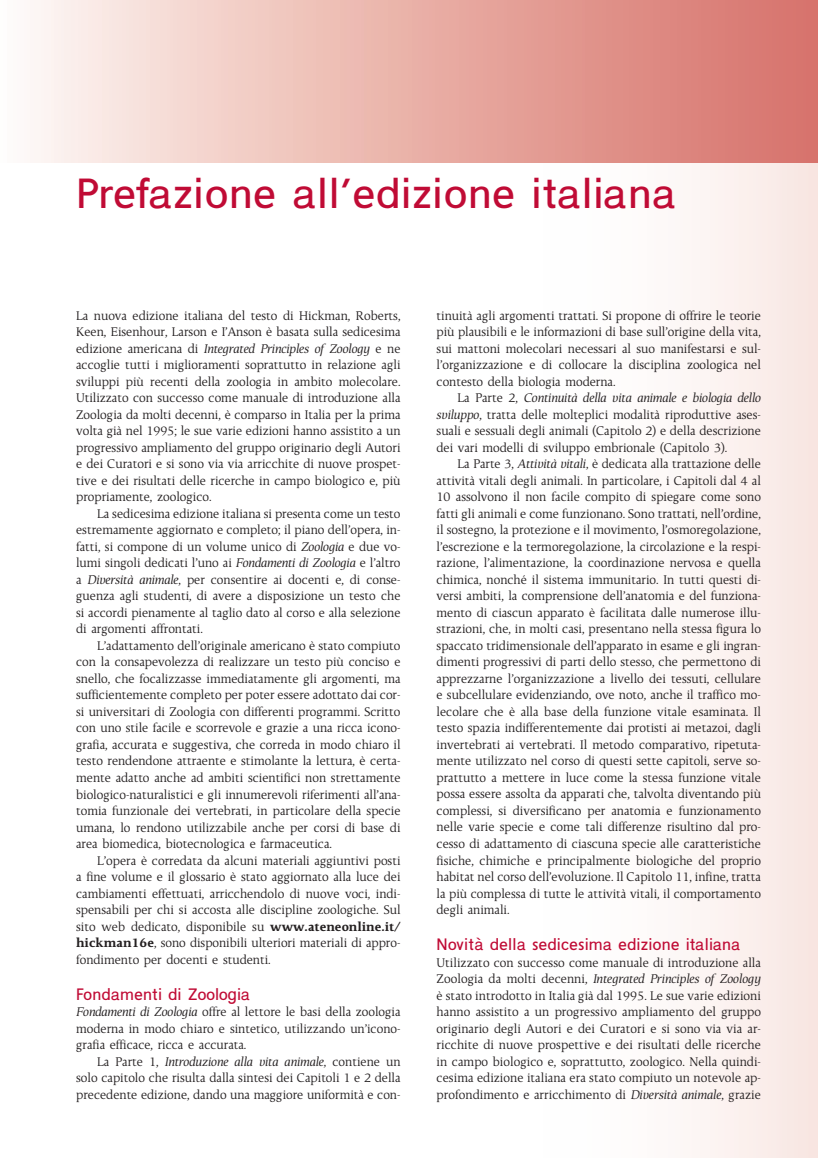
<style>
.page{position:relative;width:818px;height:1158px;background:#fff}
.page>*{position:absolute;margin:0;border:0;box-sizing:border-box;transform-origin:0 0}
.t1{font:42px "MH Eupperelemsans";color:#c00b35}
.t2{font:16.5px "MH Eupperelemsans";color:#c00b35;scale:.96 1}
.t3{font:13.5px/16.5px "That";color:#231f20;text-align:justify;scale:.95 1}
.s1{font-style:italic}
.s2{font-weight:700}
</style>
<div class="page">
<div style="left:538px;top:66px;width:279px;height:1091px;background:linear-gradient(to right,#fff,#f9e8e4)"></div>
<div style="left:0;top:0;width:817px;height:162px;background:linear-gradient(to right,#fef9f3,#d66e65)"></div>
<h1 class="t1" style="left:76px;top:180px;width:602px">Prefazione all’edizione italiana</h1>
<p class="t3" style="left:76px;top:307px;width:343px">La nuova edizione italiana del testo di Hickman, Roberts, Keen, Eisenhour, Larson e I’Anson è basata sulla sedicesima edizione americana di <span class="s1">Integrated Principles of Zoology</span> e ne accoglie tutti i miglioramenti soprattutto in relazione agli sviluppi più recenti della zoologia in ambito molecolare.<br>Utilizzato con successo come manuale di introduzione alla Zoologia da molti decenni, è comparso in Italia per la prima volta già nel 1995; le sue varie edizioni hanno assistito a un progressivo ampliamento del gruppo originario degli Autori e dei Curatori e si sono via via arricchite di nuove prospet&shy;tive e dei risultati delle ricerche in campo biologico e, più propriamente, zoologico.</p>
<p class="t3" style="left:76px;top:505px;width:343px;text-indent:21px">La sedicesima edizione italiana si presenta come un testo estremamente aggiornato e completo; il piano dell’opera, in&shy;fatti, si compone di un volume unico di <span class="s1">Zoologia</span> e due vo&shy;lumi singoli dedicati l’uno ai <span class="s1">Fondamenti di Zoologia</span> e l’altro a <span class="s1">Diversità animale</span>, per consentire ai docenti e, di conse&shy;guenza agli studenti, di avere a disposizione un testo che si accordi pienamente al taglio dato al corso e alla selezione di argomenti affrontati.</p>
<p class="t3" style="left:76px;top:637px;width:343px;text-indent:21px">L’adattamento dell’originale americano è stato compiuto con la consapevolezza di realizzare un testo più conciso e snello, che focalizzasse immediatamente gli argomenti, ma sufficientemente completo per poter essere adottato dai cor&shy;si universitari di Zoologia con differenti programmi. Scritto con uno stile facile e scorrevole e grazie a una ricca icono&shy;grafia, accurata e suggestiva, che correda in modo chiaro il testo rendendone attraente e stimolante la lettura, è certa&shy;mente adatto anche ad ambiti scientifici non strettamente biologico-naturalistici e gli innumerevoli riferimenti all’ana&shy;tomia funzionale dei vertebrati, in particolare della specie umana, lo rendono utilizzabile anche per corsi di base di area biomedica, biotecnologica e farmaceutica.</p>
<p class="t3" style="left:76px;top:851px;width:343px;text-indent:21px">L’opera è corredata da alcuni materiali aggiuntivi posti a fine volume e il glossario è stato aggiornato alla luce dei cambiamenti effettuati, arricchendolo di nuove voci, indi&shy;spensabili per chi si accosta alle discipline zoologiche. Sul sito web dedicato, disponibile su <span class="s2">www. ateneonline. it/ hickman16e</span>, sono disponibili ulteriori materiali di appro&shy;fondimento per docenti e studenti.</p>
<p class="t2" style="left:76px;top:988px;width:183px">Fondamenti di Zoologia</p>
<p class="t3" style="left:76px;top:1003px;width:343px"><span class="s1">Fondamenti di Zoologia</span> offre al lettore le basi della zoologia moderna in modo chiaro e sintetico, utilizzando un’icono&shy;grafia efficace, ricca e accurata.</p>
<p class="t3" style="left:76px;top:1052px;width:343px;text-indent:21px">La Parte 1, <span class="s1">Introduzione alla vita animale,</span> contiene un solo capitolo che risulta dalla sintesi dei Capitoli 1 e 2 della precedente edizione, dando una maggiore uniformità e con-</p>
<p class="t3" style="left:436px;top:307px;width:343px">tinuità agli argomenti trattati. Si propone di offrire le teorie più plausibili e le informazioni di base sull’origine della vita, sui mattoni molecolari necessari al suo manifestarsi e sul&shy;l’organizzazione e di collocare la disciplina zoologica nel contesto della biologia moderna.</p>
<p class="t3" style="left:436px;top:389px;width:343px;text-indent:21px">La Parte 2, <span class="s1">Continuità della vita animale e biologia dello sviluppo,</span> tratta delle molteplici modalità riproduttive ases&shy;suali e sessuali degli animali (Capitolo 2) e della descrizione dei vari modelli di sviluppo embrionale (Capitolo 3).</p>
<p class="t3" style="left:436px;top:455px;width:343px;text-indent:21px">La Parte 3, <span class="s1">Attività vitali,</span> è dedicata alla trattazione delle attività vitali degli animali. In particolare, i Capitoli dal 4 al 10 assolvono il non facile compito di spiegare come sono fatti gli animali e come funzionano. Sono trattati, nell’ordine, il sostegno, la protezione e il movimento, l’osmoregolazione, l’escrezione e la termoregolazione, la circolazione e la respi&shy;razione, l’alimentazione, la coordinazione nervosa e quella chimica, nonché il sistema immunitario. In tutti questi di&shy;versi ambiti, la comprensione dell’anatomia e del funziona&shy;mento di ciascun apparato è facilitata dalle numerose illu&shy;strazioni, che, in molti casi, presentano nella stessa figura lo spaccato tridimensionale dell’apparato in esame e gli ingran&shy;dimenti progressivi di parti dello stesso, che permettono di apprezzarne l’organizzazione a livello dei tessuti, cellulare e subcellulare evidenziando, ove noto, anche il traffico mo&shy;lecolare che è alla base della funzione vitale esaminata. Il testo spazia indifferentemente dai protisti ai metazoi, dagli invertebrati ai vertebrati. Il metodo comparativo, ripetuta&shy;mente utilizzato nel corso di questi sette capitoli, serve so&shy;prattutto a mettere in luce come la stessa funzione vitale possa essere assolta da apparati che, talvolta diventando più complessi, si diversificano per anatomia e funzionamento nelle varie specie e come tali differenze risultino dal pro&shy;cesso di adattamento di ciascuna specie alle caratteristiche fisiche, chimiche e principalmente biologiche del proprio habitat nel corso dell’evoluzione. Il Capitolo 11, infine, tratta la più complessa di tutte le attività vitali, il comportamento degli animali.</p>
<p class="t2" style="left:436px;top:938px;width:318px">Novità della sedicesima edizione italiana</p>
<p class="t3" style="left:436px;top:953px;width:343px">Utilizzato con successo come manuale di introduzione alla Zoologia da molti decenni, <span class="s1">Integrated Principles of Zoology </span>è stato introdotto in Italia già dal 1995. Le sue varie edizioni hanno assistito a un progressivo ampliamento del gruppo originario degli Autori e dei Curatori e si sono via via ar&shy;ricchite di nuove prospettive e dei risultati delle ricerche in campo biologico e, soprattutto, zoologico. Nella quindi&shy;cesima edizione italiana era stato compiuto un notevole ap&shy;profondimento e arricchimento di <span class="s1">Diversità animale</span>, grazie</p>
</div>
